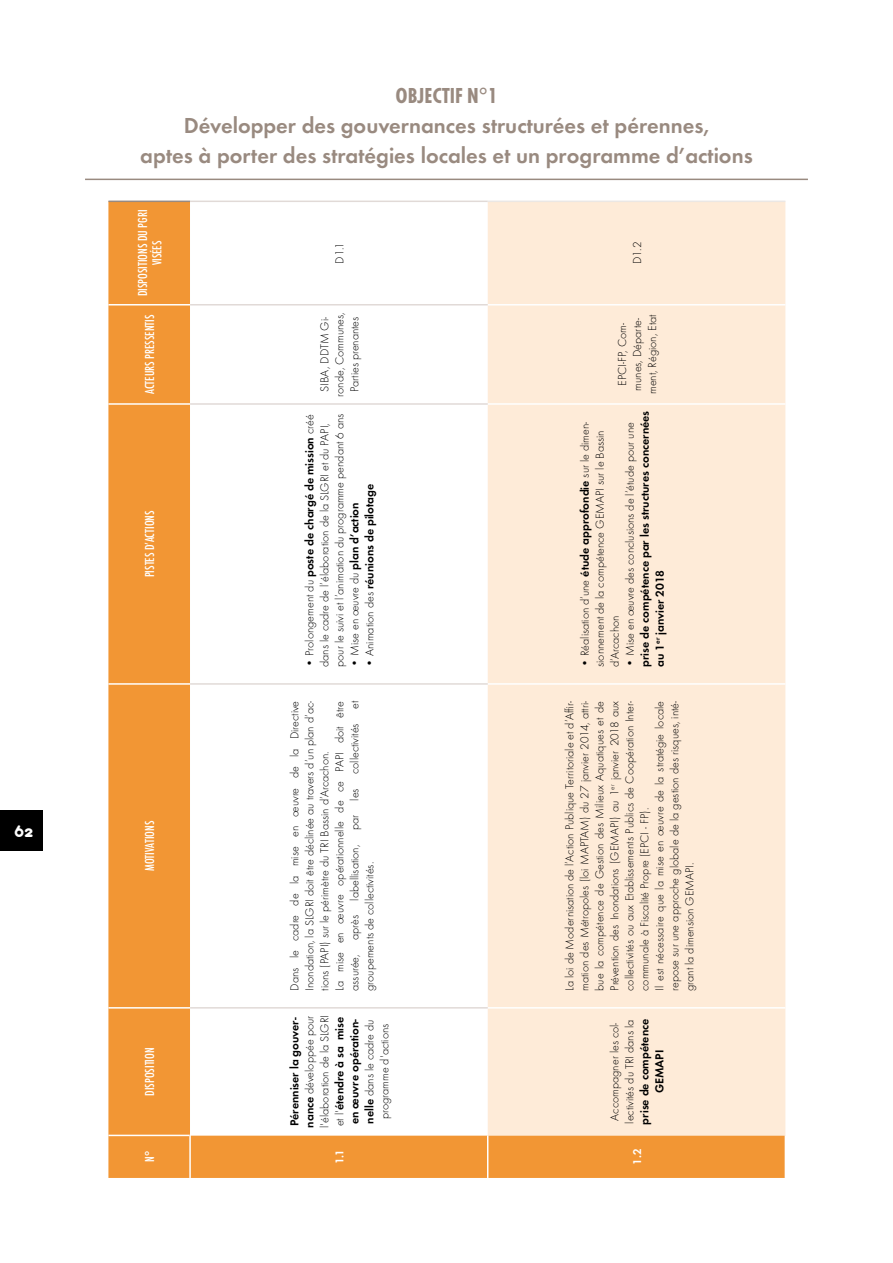
<style>
.page{position:relative;width:893px;height:1263px;background:#fff}
.page>*{position:absolute;margin:0;border:0;box-sizing:border-box;transform-origin:0 0}
.t1{font:600 22.5px/30px "Futura T";color:#998a80;text-align:center}
.t2{font:700 condensed 22.5px "Futura T";color:#998a80}
.t3{font:18px "Arista 2.0";color:#fff}
.t4{font:300 12px/15px "Futura T";color:#000}
.t5{font:600 12px/15px "Futura T";color:#000;text-align:center}
.t6{font:500 condensed 12px/14.4px "Futura";color:#fff;text-align:center}
.t7{font:600 11.7px "Futura T";color:#fff}
.s1{font-weight:600}
.s2{font-weight:300}
</style>
<div class="page">
<div style="left:0;top:810px;width:43px;height:40px;background:#000"></div>
<hr style="left:85px;top:179px;width:723px;height:1px;background:#998a80">
<div style="left:108px;top:202px;width:677px;height:976px;background:#f29634"></div>
<svg style="left:190px;top:202px;width:298px;height:933px"></svg>
<div style="left:488px;top:202px;width:297px;height:933px;background:#feebd8"></div>
<hr style="left:189px;top:1135px;width:2px;height:43px;background:#fff">
<hr style="left:487px;top:1135px;width:1px;height:43px;background:#fff">
<hr style="left:108px;top:1135px;width:81px;height:1px;background:#fff">
<hr style="left:108px;top:1007px;width:82px;height:1px;background:#fff">
<hr style="left:108px;top:683px;width:82px;height:2px;background:#fff">
<hr style="left:108px;top:403px;width:82px;height:2px;background:#fff">
<hr style="left:108px;top:304px;width:82px;height:1px;background:#fff">
<hr style="left:488px;top:1007px;width:297px;height:1px;background:#fff">
<hr style="left:488px;top:683px;width:297px;height:2px;background:#fff">
<hr style="left:488px;top:403px;width:297px;height:2px;background:#fff">
<hr style="left:488px;top:304px;width:297px;height:1px;background:#fff">
<hr style="left:108px;top:201px;width:82px;height:1px;background:#998a80">
<hr style="left:190px;top:1007px;width:298px;height:1px;background:#e1dad7">
<hr style="left:190px;top:683px;width:298px;height:2px;background:#e1dad7">
<hr style="left:190px;top:403px;width:298px;height:2px;background:#e1dad7">
<hr style="left:190px;top:304px;width:298px;height:1px;background:#e1dad7">
<hr style="left:190px;top:201px;width:298px;height:1px;background:#e1dad7">
<hr style="left:488px;top:201px;width:297px;height:1px;background:#ebe7e4">
<h2 class="t3" style="left:14px;top:820px;width:20px">62</h2>
<h1 class="t2" style="left:396px;top:82px;width:103px">OBJECTIF N°1</h1>
<h1 class="t1" style="left:140px;top:110px;width:614px">Développer des gouvernances structurées et pérennes,<br>aptes à porter des stratégies locales et un programme d’actions</h1>
<p class="t6" style="left:135px;top:296px;width:88px;rotate:-90deg">DISPOSITIONS DU PGRI<br>VISÉES</p>
<p class="t6" style="left:143px;top:394px;width:81px;rotate:-90deg">ACTEURS PRESSENTIS</p>
<p class="t6" style="left:143px;top:577px;width:68px;rotate:-90deg">PISTES D’ACTIONS</p>
<p class="t6" style="left:143px;top:871px;width:52px;rotate:-90deg">MOTIVATIONS</p>
<p class="t6" style="left:143px;top:1096px;width:50px;rotate:-90deg">DISPOSITION</p>
<p class="t6" style="left:143px;top:1162px;width:12px;rotate:-90deg">N°</p>
<p class="t4" style="left:332px;top:264px;width:23px;rotate:-90deg">D1.1</p>
<p class="t4" style="left:317px;top:397px;width:86px;text-align:center;rotate:-90deg">SIBA, DDTM Gi&shy;ronde, Communes,<br>Parties prenantes</p>
<p class="t4" style="left:302px;top:667px;width:255px;rotate:-90deg">• Prolongement du <span class="s1">poste de chargé de mission</span> créé dans le cadre de l’élaboration de la SLGRI et du PAPI, pour le suivi et l’animation du programme pendant 6 ans</p>
<p class="t5" style="left:362px;top:667px;width:185px;rotate:-90deg"><span class="s2">• Animation des</span> réunions de pilotage</p>
<p class="t4" style="left:347px;top:667px;width:166px;rotate:-90deg">• Mise en œuvre du <span class="s1">plan d’action</span></p>
<p class="t4" style="left:287px;top:991px;width:291px;rotate:-90deg">Dans le cadre de la mise en œuvre de la Directive Inondation, la SLGRI doit être déclinée au travers d’un plan d’ac&shy;tions (PAPI) sur le périmètre du TRI Bassin d’Arcachon.<br>La mise en œuvre opérationnelle de ce PAPI doit être assurée, après labellisation, par les collectivités et groupements de collectivités.</p>
<p class="t4" style="left:287px;top:1128px;width:115px;text-align:center;rotate:-90deg"><span class="s1">Pérenniser la gouver&shy;nance</span> développée pour l'élaboration de la SLGRI et l'<span class="s1">étendre à sa mise en œuvre opération&shy;nelle</span> dans le cadre du programme d'actions</p>
<p class="t7" style="left:333px;top:1164px;width:17px;rotate:-90deg">1.1</p>
<p class="t4" style="left:630px;top:264px;width:24px;rotate:-90deg">D1.2</p>
<p class="t4" style="left:615px;top:394px;width:81px;text-align:center;rotate:-90deg">EPCI-FP, Com&shy;munes, Départe&shy;ment, Région, Etat</p>
<p class="t4" style="left:577px;top:667px;width:247px;rotate:-90deg">• Réalisation d’une <span class="s1">étude approfondie</span> sur le dimen&shy;sionnement de la compétence GEMAPI sur le Bassin d’Arcachon</p>
<p class="t4" style="left:622px;top:667px;width:246px;rotate:-90deg">• Mise en œuvre des conclusions de l’étude pour une</p>
<p class="t5" style="left:637px;top:667px;width:258px;text-align:left;rotate:-90deg">prise de compétence par les structures concernées au 1<sup>er</sup> janvier 2018</p>
<p class="t4" style="left:562px;top:991px;width:291px;rotate:-90deg">La loi de Modernisation de l’Action Publique Territoriale et d’Affir&shy;mation des Métropoles (loi MAPTAM) du 27 janvier 2014, attri&shy;bue la compétence de Gestion des Milieux Aquatiques et de Prévention des Inondations (GEMAPI) au 1<sup>er</sup> janvier 2018 aux collectivités ou aux Etablissements Publics de Coopération Inter&shy;communale à Fiscalité Propre (EPCI - FP).<br>Il est nécessaire que la mise en œuvre de la stratégie locale repose sur une approche globale de la gestion des risques, inté&shy;grant la dimension GEMAPI.</p>
<p class="t4" style="left:607px;top:1123px;width:105px;rotate:-90deg">Accompagner les col&shy;lectivités du TRI dans la</p>
<p class="t5" style="left:637px;top:1124px;width:107px;rotate:-90deg">prise de compétence<br>GEMAPI</p>
<p class="t7" style="left:630px;top:1164px;width:17px;rotate:-90deg">1.2</p>
</div>
